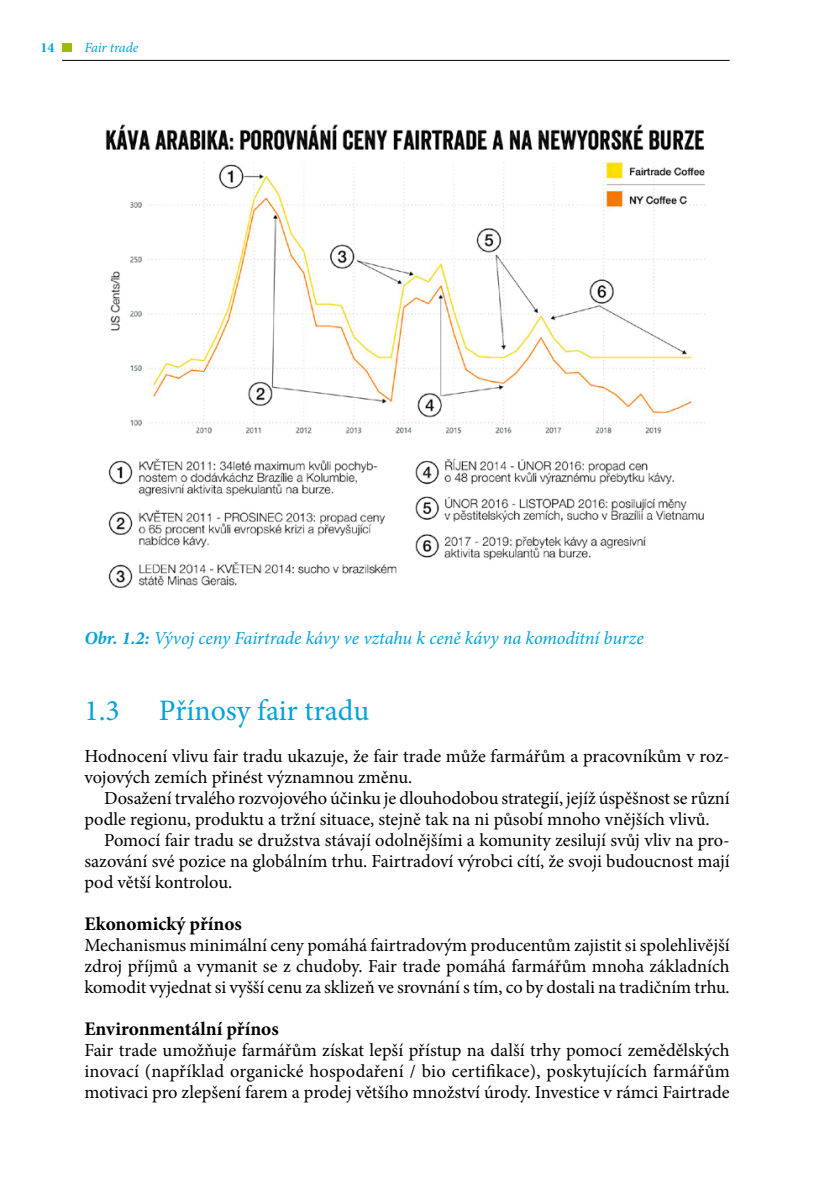
<style>
.page{position:relative;width:829px;height:1191px;background:#fff}
.page>*{position:absolute;margin:0;border:0;box-sizing:border-box;transform-origin:0 0}
.t1{font:29.75px "Minion Pro";color:#00a2d9}
.t2{font:700 19.25px "Minion Pro";color:#000}
.p1{font:18.38px/21px "Minion Pro";color:#000;text-align:justify}
.p2{font:18.38px/21px "Minion Pro";letter-spacing:-.005em;color:#000}
.Popisek_obrazek{font:italic 18.38px "Minion Pro";letter-spacing:-.005em;color:#00a2d9}
.t3{font:italic 14px "Minion Pro";letter-spacing:-.015em;color:#00a2d9}
.t4{font:700 14px "Minion Pro";color:#00a2d9}
.s1{font-weight:700}
</style>
<div class="page">
<div style="left:62px;top:44px;width:10px;height:8px;background:#9bbd00"></div>
<hr style="left:62px;top:60px;width:667px;height:1px;background:#000">
<img style="left:105px;top:124px;width:601px;height:464px">
<p class="t4" style="left:41px;top:38px;width:15px">14</p>
<p class="t3" style="left:84px;top:38px;width:55px">Fair trade</p>
<p class="Popisek_obrazek" style="left:84px;top:625px;width:560px"><span class="s1">Obr. 1.2:</span> Vývoj ceny Fairtrade kávy ve vztahu k ceně kávy na komoditní burze</p>
<p class="t1" style="left:84px;top:690px;width:37px">1.3</p>
<p class="t1" style="left:159px;top:690px;width:212px">Přínosy fair tradu</p>
<p class="p1" style="left:84px;top:746px;width:646px">Hodnocení vlivu fair tradu ukazuje, že fair trade může farmářům a pracovníkům v roz&shy;vojových zemích přinést významnou změnu.</p>
<p class="p2" style="left:84px;top:788px;width:646px;text-indent:20px">Dosažení trvalého rozvojového účinku je dlouhodobou strategií, jejíž úspěšnost se různí podle regionu, produktu a tržní situace, stejně tak na ni působí mnoho vnějších vlivů.</p>
<p class="p2" style="left:84px;top:830px;width:646px;text-align:justify;text-indent:20px">Pomocí fair tradu se družstva stávají odolnějšími a komunity zesilují svůj vliv na pro&shy;sazování své pozice na globálním trhu. Fairtradoví výrobci cítí, že svoji budoucnost mají pod větší kontrolou.</p>
<p class="t2" style="left:84px;top:910px;width:159px">Ekonomický přínos</p>
<p class="p1" style="left:84px;top:935px;width:646px">Mechanismus minimální ceny pomáhá fairtradovým producentům zajistit si spolehlivější zdroj příjmů a vymanit se z chudoby. Fair trade pomáhá farmářům mnoha základních komodit vyjednat si vyšší cenu za sklizeň ve srovnání s tím, co by dostali na tradičním trhu.</p>
<p class="t2" style="left:84px;top:1015px;width:196px">Environmentální přínos</p>
<p class="p1" style="left:84px;top:1040px;width:646px">Fair trade umožňuje farmářům získat lepší přístup na další trhy pomocí zemědělských inovací (například organické hospodaření / bio certifikace), poskytujících farmářům motivaci pro zlepšení farem a prodej většího množství úrody. Investice v rámci Fairtrade</p>
</div>
